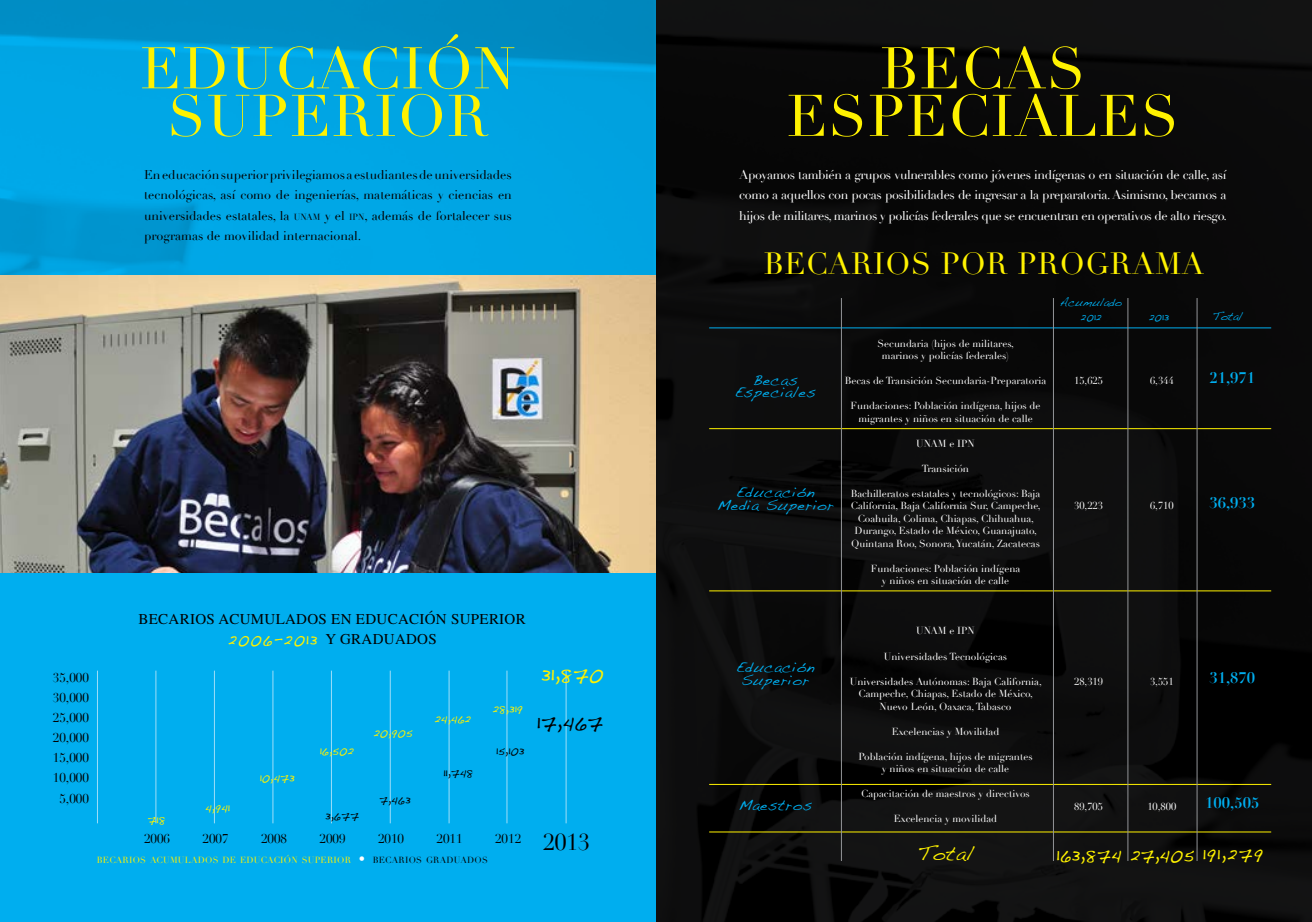
<style>
.page{position:relative;width:1312px;height:922px;background:#fff}
.page>*{position:absolute;margin:0;border:0;box-sizing:border-box;transform-origin:0 0}
.t1{font:57.5px/47.5px "Didot";letter-spacing:.02em;color:#fff200;text-align:center}
.t2{font:30px "Didot";letter-spacing:.02em;color:#fff200}
.t3{font:22.5px "Handwriting Dakota";color:#000}
.t4{font:22.5px "Handwriting Dakota";color:#fff200}
.t5{font:22.5px "Didot";color:#000}
.t6{font:20px "Handwriting Dakota";letter-spacing:.005em;color:#fff200}
.t7{font:20px "Handwriting Dakota";letter-spacing:.04em;color:#fff200}
.t8{font:15px/12.5px "Handwriting Dakota";letter-spacing:.04em;color:#00aeef;text-align:center}
.t9{font:15px/20px "Times";letter-spacing:.02em;color:#000;text-align:center}
.t10{font:700 15px "Didot";color:#00aeef}
.t11{font:12.5px/20px "Didot";letter-spacing:-.03em;color:#fff;text-align:justify}
.t12{font:12.5px/20px "Didot";color:#000;text-align:justify}
.t13{font:12.5px/20px "Didot";color:#000;text-align:center}
.t14{font:12.5px "Handwriting Dakota";color:#fff200}
.t15{font:12.5px "Handwriting Dakota";color:#000}
.t16{font:11.25px/13.8px "Handwriting Dakota";color:#00aeef;text-align:center}
.t17{font:10px/12.5px "Didot";color:#fff;text-align:center}
.t18{font:8.75px "Didot";letter-spacing:.03em;color:#fff200}
.s1{font-size:8.75px}
.s2{font-family:"Handwriting Dakota";font-size:17.5px;color:#fff200}
.s3{font-size:12.5px;color:#fff}
.s4{color:#000}
</style>
<div class="page">
<img style="left:0;top:0;width:656px;height:275px">
<div style="left:656px;top:0;width:655px;height:921px;background:#0b0b0b"></div>
<hr style="left:709px;top:327px;width:561px;height:1px;background:#00aeef">
<hr style="left:709px;top:831px;width:561px;height:1px;background:#fff200">
<hr style="left:709px;top:428px;width:561px;height:1px;background:#fff200">
<hr style="left:709px;top:590px;width:561px;height:1px;background:#fff200">
<hr style="left:709px;top:783px;width:561px;height:1px;background:#fff200">
<hr style="left:840px;top:298px;width:1px;height:562px;background:#939598">
<hr style="left:1052px;top:298px;width:1px;height:562px;background:#939598">
<hr style="left:1127px;top:298px;width:1px;height:562px;background:#939598">
<hr style="left:1196px;top:298px;width:1px;height:562px;background:#939598">
<img style="left:0;top:275px;width:656px;height:298px">
<div style="left:0;top:573px;width:656px;height:348px;background:#00aeef"></div>
<hr style="left:155px;top:670px;width:1px;height:153px;background:#c7eafb">
<hr style="left:97px;top:670px;width:1px;height:153px;background:#c7eafb">
<hr style="left:214px;top:670px;width:1px;height:153px;background:#c7eafb">
<hr style="left:272px;top:670px;width:1px;height:153px;background:#c7eafb">
<hr style="left:331px;top:670px;width:1px;height:153px;background:#c7eafb">
<hr style="left:390px;top:670px;width:1px;height:153px;background:#c7eafb">
<hr style="left:448px;top:670px;width:1px;height:153px;background:#c7eafb">
<hr style="left:506px;top:670px;width:1px;height:153px;background:#c7eafb">
<hr style="left:565px;top:670px;width:1px;height:153px;background:#c7eafb">
<h1 class="t1" style="left:140px;top:46px;width:376px">Educación superior</h1>
<p class="t12" style="left:144px;top:165px;width:369px">En educación superior privilegiamos a estudiantes de universidades tecnológicas, así como de ingenierías, matemáticas y ciencias en universidades estatales, la <span class="s1">UNAM</span> y el <span class="s1">IPN</span>, además de fortalecer sus programas de movilidad internacional.</p>
<h3 class="t9" style="left:138px;top:609px;width:389px">BECARIOS ACUMULADOS EN EDUCACIÓN SUPERIOR<br><span class="s2">2006-2013</span> Y GRADUADOS</h3>
<p class="t13" style="left:53px;top:668px;width:37px">35,000<br>30,000<br>25,000<br>20,000<br>15,000<br>10,000<br>5,000</p>
<p class="t14" style="left:147px;top:811px;width:19px">718</p>
<p class="t14" style="left:205px;top:799px;width:26px">4,941</p>
<p class="t14" style="left:259px;top:769px;width:36px">10,473</p>
<p class="t14" style="left:319px;top:741px;width:36px">16,502</p>
<p class="t14" style="left:373px;top:724px;width:41px">20,905</p>
<p class="t15" style="left:325px;top:807px;width:35px">3,677</p>
<p class="t15" style="left:379px;top:790px;width:33px">7,463</p>
<p class="t14" style="left:434px;top:710px;width:38px">24,462</p>
<p class="t15" style="left:443px;top:764px;width:31px">11,748</p>
<p class="t14" style="left:492px;top:700px;width:32px">28,319</p>
<p class="t15" style="left:495px;top:742px;width:30px">15,103</p>
<p class="t13" style="left:144px;top:828px;width:28px">2006</p>
<p class="t13" style="left:261px;top:828px;width:28px">2008</p>
<p class="t13" style="left:378px;top:828px;width:28px">2010</p>
<p class="t13" style="left:202px;top:828px;width:28px">2007</p>
<p class="t13" style="left:319px;top:828px;width:28px">2009</p>
<p class="t13" style="left:436px;top:828px;width:28px">2011</p>
<p class="t13" style="left:495px;top:828px;width:28px">2012</p>
<p class="t18" style="left:97px;top:854px;width:392px">BECARIOS ACUMULADOS DE EDUCACIÓN SUPERIOR <span class="s3">•</span> <span class="s4">BECARIOS GRADUADOS</span></p>
<h3 class="t4" style="left:540px;top:658px;width:65px">31,870</h3>
<h3 class="t3" style="left:536px;top:707px;width:68px">17,467</h3>
<h3 class="t5" style="left:543px;top:828px;width:48px">2013</h3>
<h1 class="t1" style="left:786px;top:46px;width:393px">becas especiales</h1>
<p class="t11" style="left:739px;top:165px;width:489px">Apoyamos también a grupos vulnerables como jóvenes indígenas o en situación de calle, así como a aquellos con pocas posibilidades de ingresar a la preparatoria. Asimismo, becamos a hijos de militares, marinos y policías federales que se encuentran en operativos de alto riesgo.</p>
<h2 class="t2" style="left:763px;top:245px;width:441px">becarios por programa</h2>
<h3 class="t8" style="left:734px;top:373px;width:82px">Becas<br>Especiales</h3>
<h3 class="t8" style="left:716px;top:485px;width:118px">Educación<br>Media Superior</h3>
<h3 class="t8" style="left:736px;top:660px;width:80px">Educación<br>Superior</h3>
<h3 class="t8" style="left:738px;top:798px;width:75px">Maestros</h3>
<p class="t17" style="left:877px;top:337px;width:138px">S ecundaria (hijos de militares, marinos y policías federales)</p>
<p class="t17" style="left:844px;top:374px;width:203px">Becas de Transición S ecundaria-Preparatoria</p>
<p class="t17" style="left:850px;top:399px;width:191px">Fundaciones: Población indígena, hijos de migrantes y niños en situación de calle</p>
<p class="t17" style="left:916px;top:437px;width:48px">UNAM e IPN</p>
<p class="t17" style="left:921px;top:462px;width:49px">Transición</p>
<p class="t17" style="left:850px;top:487px;width:191px">Bachilleratos estatales y tecnológicos: Baja California, Baja California S ur, Campeche, Coahuila, Colima, Chiapas, Chihuahua, Durango, Estado de México, Guanajuato, Quintana Roo, S onora, Yucatán, Zacatecas</p>
<p class="t17" style="left:870px;top:562px;width:151px">Fundaciones: Población indígena y niños en situación de calle</p>
<p class="t17" style="left:916px;top:624px;width:48px">UNAM e IPN</p>
<p class="t17" style="left:883px;top:649px;width:125px">Universidades Tecnológicas</p>
<p class="t17" style="left:849px;top:674px;width:193px">Universidades Autónomas: Baja California,<br>Campeche, Chiapas, Estado de México,<br>Nuevo León, Oaxaca, Tabasco</p>
<p class="t17" style="left:891px;top:724px;width:109px">Excelencias y Movilidad</p>
<p class="t17" style="left:858px;top:749px;width:176px">Población indígena, hijos de migrantes y niños en situación de calle</p>
<p class="t17" style="left:861px;top:787px;width:170px">Capacitación de maestros y directivos</p>
<p class="t17" style="left:893px;top:812px;width:105px">Excelencia y movilidad</p>
<h3 class="t7" style="left:917px;top:840px;width:57px">Total</h3>
<p class="t16" style="left:1059px;top:295px;width:63px">Acumulado<br>2012</p>
<p class="t17" style="left:1073px;top:374px;width:30px">15,625</p>
<p class="t16" style="left:1148px;top:309px;width:22px">2013</p>
<p class="t16" style="left:1212px;top:309px;width:31px">Total</p>
<p class="t17" style="left:1149px;top:374px;width:25px">6,344</p>
<h3 class="t10" style="left:1208px;top:368px;width:47px">21,971</h3>
<p class="t17" style="left:1073px;top:499px;width:30px">30,223</p>
<p class="t17" style="left:1149px;top:499px;width:25px">6,710</p>
<h3 class="t10" style="left:1208px;top:493px;width:47px">36,933</h3>
<p class="t17" style="left:1073px;top:674px;width:30px">28,319</p>
<p class="t17" style="left:1149px;top:674px;width:25px">3,551</p>
<h3 class="t10" style="left:1208px;top:668px;width:47px">31,870</h3>
<h3 class="t10" style="left:1204px;top:793px;width:56px">100,505</h3>
<p class="t17" style="left:1073px;top:799px;width:30px">89,705</p>
<h3 class="t6" style="left:1055px;top:840px;width:208px">163,874 27,405 191,279</h3>
<p class="t17" style="left:1147px;top:799px;width:30px">10,800</p>
</div>
